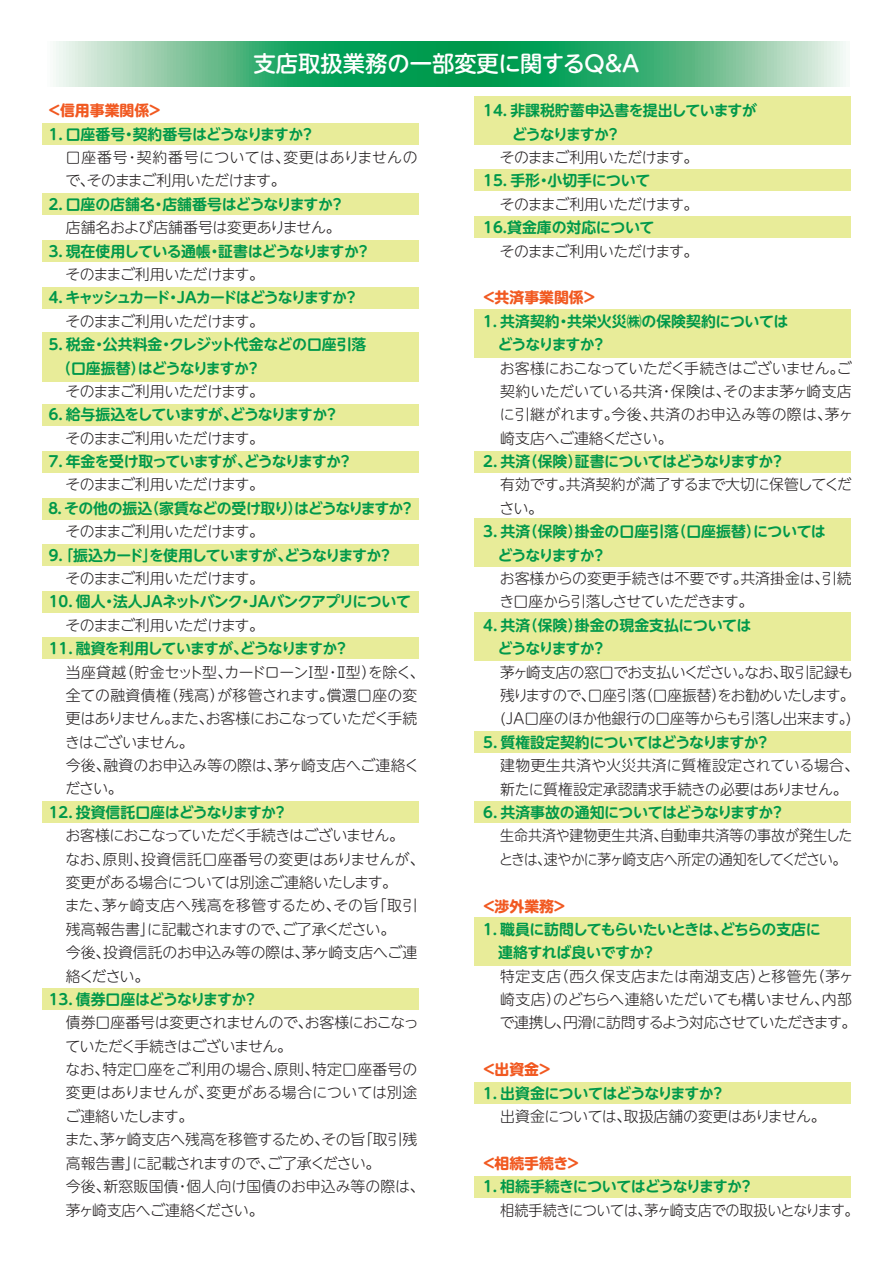
<style>
.page{position:relative;width:893px;height:1263px;background:#fff}
.page>*{position:absolute;margin:0;border:0;box-sizing:border-box;transform-origin:0 0}
.t1{font:500 22.35px "UD Shin M Go Pr 6";color:#fff}
.t2{font:300 14.85px/23.4px "UD Shin M Go Pr 6";letter-spacing:-.025em;color:#231f20}
.t3{font:700 14.85px/23.4px "UD Shin M Go Pr 6 De";letter-spacing:-.03em;color:#00984a}
.t4{font:300 14.85px "UD Shin M Go Pr 6";letter-spacing:-.045em;color:#231f20}
.t5{font:700 14.85px "UD Shin M Go Pr 6 De";letter-spacing:-.055em;color:#00984a}
.t6{font:300 14.85px/23.4px "UD Shin M Go Pr 6";letter-spacing:-.025em;color:#231f20;scale:.94 1}
.t7{font:700 14.85px/23.4px "UD Shin M Go Pr 6 De";letter-spacing:-.005em;color:#00984a}
.t8{font:300 14.85px/23.4px "UD Shin M Go Pr 6";color:#231f20}
.t9{font:300 14.85px/23.4px "UD Shin M Go Pr 6";letter-spacing:.005em;color:#231f20}
.t10{font:700 14.85px "UD Shin M Go Pr 6 De";letter-spacing:-.01em;color:#00984a}
.t11{font:700 14.85px "UD Shin M Go Pr 6";color:#f15921}
.t12{font:700 14.85px "UD Shin M Go Pr 6 De";letter-spacing:-.06em;color:#00984a}
.t13{font:300 14.85px "UD Shin M Go Pr 6";letter-spacing:-.025em;color:#231f20;scale:.95 1}
.t14{font:700 14.85px "UD Shin M Go Pr 6 De";letter-spacing:-.095em;color:#00984a}
</style>
<div class="page">
<div style="left:42px;top:124px;width:377px;height:21px;background:#e8ec99"></div>
<div style="left:42px;top:194px;width:377px;height:21px;background:#e8ec99"></div>
<div style="left:42px;top:240px;width:377px;height:22px;background:#e8ec99"></div>
<div style="left:42px;top:288px;width:377px;height:21px;background:#e8ec99"></div>
<div style="left:42px;top:404px;width:377px;height:21px;background:#e8ec99"></div>
<div style="left:42px;top:451px;width:377px;height:21px;background:#e8ec99"></div>
<div style="left:42px;top:498px;width:377px;height:22px;background:#e8ec99"></div>
<div style="left:42px;top:545px;width:377px;height:21px;background:#e8ec99"></div>
<div style="left:42px;top:591px;width:377px;height:22px;background:#e8ec99"></div>
<div style="left:42px;top:637px;width:377px;height:22px;background:#e8ec99"></div>
<div style="left:42px;top:801px;width:377px;height:21px;background:#e8ec99"></div>
<div style="left:42px;top:989px;width:377px;height:21px;background:#e8ec99"></div>
<div style="left:474px;top:1176px;width:376px;height:21px;background:#e8ec99"></div>
<div style="left:474px;top:1082px;width:376px;height:22px;background:#e8ec99"></div>
<div style="left:474px;top:802px;width:376px;height:21px;background:#e8ec99"></div>
<div style="left:474px;top:731px;width:376px;height:21px;background:#e8ec99"></div>
<div style="left:474px;top:451px;width:376px;height:21px;background:#e8ec99"></div>
<div style="left:474px;top:216px;width:376px;height:22px;background:#e8ec99"></div>
<div style="left:474px;top:169px;width:376px;height:21px;background:#e8ec99"></div>
<div style="left:474px;top:612px;width:376px;height:49px;background:#e8ec99"></div>
<div style="left:474px;top:917px;width:376px;height:48px;background:#e8ec99"></div>
<div style="left:474px;top:518px;width:376px;height:49px;background:#e8ec99"></div>
<div style="left:474px;top:309px;width:376px;height:49px;background:#e8ec99"></div>
<div style="left:474px;top:96px;width:376px;height:49px;background:#e8ec99"></div>
<div style="left:42px;top:332px;width:377px;height:50px;background:#e8ec99"></div>
<svg style="left:56px;top:41px;width:790px;height:45px;background:#51b783"></svg>
<h1 class="t1" style="left:254px;top:45px;width:387px">支店取扱業務の一部変更に関するQ＆A</h1>
<p class="t11" style="left:47px;top:98px;width:117px">＜信用事業関係＞</p>
<p class="t3" style="left:46px;top:121px;width:270px">１．口座番号・契約番号はどうなりますか？</p>
<p class="t9" style="left:65px;top:145px;width:354px">口座番号・契約番号については、変更はありませんので、そのままご利用いただけます。</p>
<p class="t10" style="left:46px;top:192px;width:300px">２．口座の店舗名・店舗番号はどうなりますか？</p>
<p class="t2" style="left:66px;top:215px;width:276px">店舗名および店舗番号は変更ありません。</p>
<p class="t3" style="left:46px;top:238px;width:326px">３．現在使用している通帳・証書はどうなりますか？</p>
<p class="t4" style="left:65px;top:262px;width:200px">そのままご利用いただけます。</p>
<p class="t14" style="left:46px;top:285px;width:314px">４．キャッシュカード・JAカードはどうなりますか？</p>
<p class="t4" style="left:65px;top:309px;width:200px">そのままご利用いただけます。</p>
<p class="t3" style="left:46px;top:332px;width:322px">５．税金・公共料金・クレジット代金などの口座引落　（口座振替）はどうなりますか？</p>
<p class="t4" style="left:65px;top:379px;width:200px">そのままご利用いただけます。</p>
<p class="t5" style="left:46px;top:402px;width:294px">６．給与振込をしていますが、どうなりますか？</p>
<p class="t4" style="left:65px;top:426px;width:200px">そのままご利用いただけます。</p>
<p class="t5" style="left:46px;top:449px;width:308px">７．年金を受け取っていますが、どうなりますか？</p>
<p class="t4" style="left:65px;top:473px;width:200px">そのままご利用いただけます。</p>
<p class="t3" style="left:46px;top:495px;width:370px">８．その他の振込（家賃などの受け取り）はどうなりますか？</p>
<p class="t4" style="left:65px;top:519px;width:200px">そのままご利用いただけます。</p>
<p class="t12" style="left:46px;top:542px;width:349px">９．「振込カード」を使用していますが、どうなりますか？</p>
<p class="t4" style="left:65px;top:566px;width:200px">そのままご利用いただけます。</p>
<p class="t3" style="left:49px;top:589px;width:364px">10．個人・法人JAネットバンク・JAバンクアプリについて</p>
<p class="t4" style="left:65px;top:613px;width:200px">そのままご利用いただけます。</p>
<p class="t5" style="left:49px;top:636px;width:302px">11．融資を利用していますが、どうなりますか？</p>
<p class="t2" style="left:65px;top:659px;width:361px">当座貸越（貯金セット型、カードローンⅠ型・Ⅱ型）を除く、全ての融資債権（残高）が移管されます。償還口座の変更はありません。また、お客様におこなっていただく手続きはございません。<br>今後、融資のお申込み等の際は、茅ヶ崎支店へご連絡ください。</p>
<p class="t3" style="left:49px;top:799px;width:240px">12．投資信託口座はどうなりますか？</p>
<p class="t2" style="left:65px;top:823px;width:361px">お客様におこなっていただく手続きはございません。<br>なお、原則、投資信託口座番号の変更はありませんが、変更がある場合については別途ご連絡いたします。<br>また、茅ヶ崎支店へ残高を移管するため、その旨「取引残高報告書」に記載されますので、ご了承ください。<br>今後、投資信託のお申込み等の際は、茅ヶ崎支店へご連絡ください。</p>
<p class="t3" style="left:49px;top:986px;width:211px">13．債券口座はどうなりますか？</p>
<p class="t2" style="left:65px;top:1010px;width:361px">債券口座番号は変更されませんので、お客様におこなっていただく手続きはございません。<br>なお、特定口座をご利用の場合、原則、特定口座番号の変更はありませんが、変更がある場合については別途ご連絡いたします。<br>また、茅ヶ崎支店へ残高を移管するため、その旨「取引残高報告書」に記載されますので、ご了承ください。<br>今後、新窓販国債・個人向け国債のお申込み等の際は、茅ヶ崎支店へご連絡ください。</p>
<p class="t3" style="left:483px;top:98px;width:275px">14．非課税貯蓄申込書を提出していますが　 どうなりますか？</p>
<p class="t4" style="left:500px;top:145px;width:200px">そのままご利用いただけます。</p>
<p class="t10" style="left:483px;top:168px;width:169px">15．手形・小切手について</p>
<p class="t4" style="left:500px;top:192px;width:200px">そのままご利用いただけます。</p>
<p class="t7" style="left:483px;top:215px;width:173px">16.貸金庫の対応について</p>
<p class="t4" style="left:500px;top:239px;width:200px">そのままご利用いただけます。</p>
<p class="t11" style="left:481px;top:285px;width:117px">＜共済事業関係＞</p>
<p class="t3" style="left:481px;top:308px;width:309px">１．共済契約・共栄火災㈱の保険契約については　どうなりますか？</p>
<p class="t2" style="left:500px;top:355px;width:355px;text-align:justify">お客様におこなっていただく手続きはございません。ご契約いただいている共済・保険は、そのまま茅ヶ崎支店に引継がれます。今後、共済のお申込み等の際は、茅ヶ崎支店へご連絡ください。</p>
<p class="t3" style="left:483px;top:449px;width:303px">2．共済（保険）証書についてはどうなりますか？</p>
<p class="t2" style="left:499px;top:472px;width:354px">有効です。共済契約が満了するまで大切に保管してください。</p>
<p class="t7" style="left:483px;top:519px;width:344px">3．共済（保険）掛金の口座引落（口座振替）については　どうなりますか？</p>
<p class="t2" style="left:499px;top:566px;width:354px">お客様からの変更手続きは不要です。共済掛金は、引続き口座から引落しさせていただきます。</p>
<p class="t3" style="left:483px;top:612px;width:270px">4．共済（保険）掛金の現金支払については　どうなりますか？</p>
<p class="t2" style="left:500px;top:659px;width:356px">茅ヶ崎支店の窓口でお支払いください。なお、取引記録も残りますので、口座引落（口座振替）をお勧めいたします。(ＪＡ口座のほか他銀行の口座等からも引落し出来ます。)</p>
<p class="t3" style="left:483px;top:729px;width:289px">5．質権設定契約についてはどうなりますか？</p>
<p class="t8" style="left:500px;top:753px;width:361px">建物更生共済や火災共済に質権設定されている場合、新たに質権設定承認請求手続きの必要はありません。</p>
<p class="t3" style="left:483px;top:800px;width:303px">6．共済事故の通知についてはどうなりますか？</p>
<p class="t6" style="left:499px;top:823px;width:377px">生命共済や建物更生共済、自動車共済等の事故が発生したときは、速やかに茅ヶ崎支店へ所定の通知をしてください。</p>
<p class="t11" style="left:481px;top:893px;width:87px">＜渉外業務＞</p>
<p class="t3" style="left:481px;top:917px;width:342px">１．職員に訪問してもらいたいときは、どちらの支店に　連絡すれば良いですか？</p>
<p class="t2" style="left:500px;top:963px;width:358px">特定支店（西久保支店または南湖支店）と移管先（茅ヶ崎支店）のどちらへ連絡いただいても構いません、内部で連携し、円滑に訪問するよう対応させていただきます。</p>
<p class="t11" style="left:481px;top:1057px;width:72px">＜出資金＞</p>
<p class="t3" style="left:481px;top:1080px;width:246px">１．出資金についてはどうなりますか？</p>
<p class="t2" style="left:500px;top:1104px;width:327px">出資金については、取扱店舗の変更はありません。</p>
<p class="t11" style="left:481px;top:1150px;width:101px">＜相続手続き＞</p>
<p class="t3" style="left:481px;top:1174px;width:275px">１．相続手続きについてはどうなりますか？</p>
<p class="t13" style="left:500px;top:1198px;width:379px">相続手続きについては、茅ヶ崎支店での取扱いとなります。</p>
</div>
